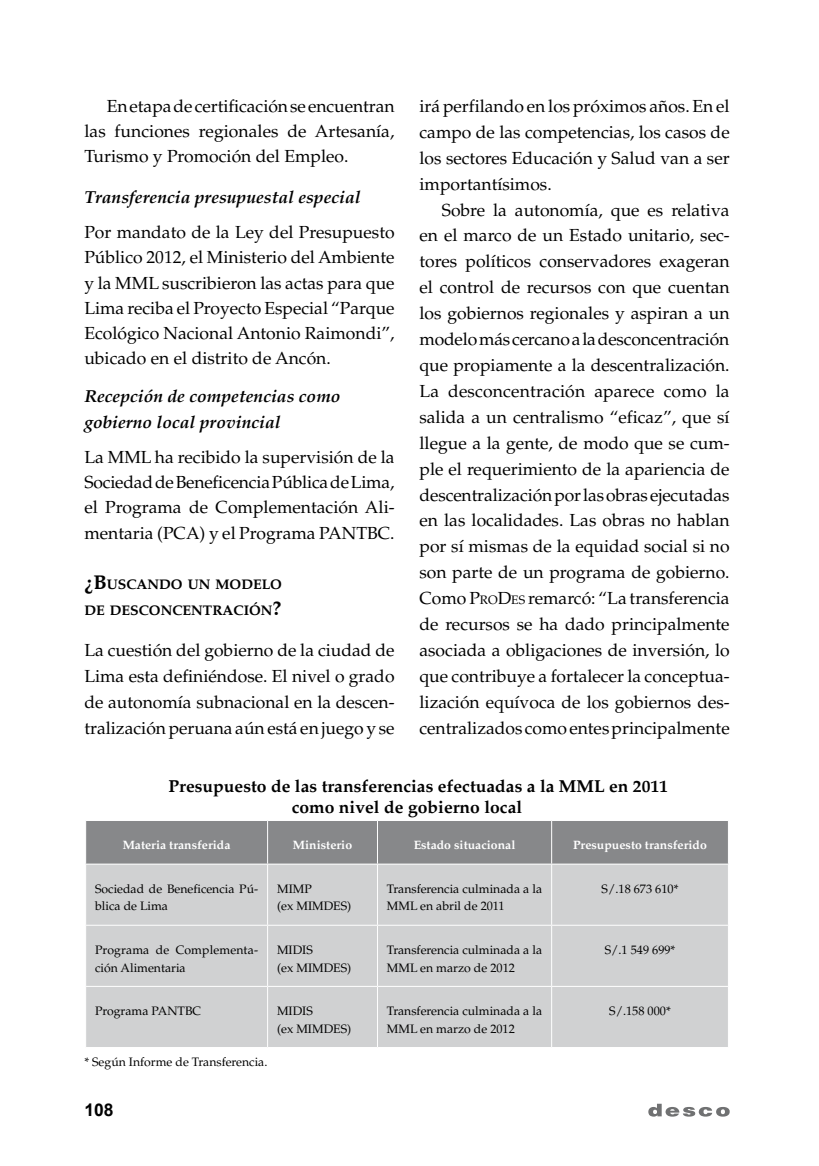
<style>
.page{position:relative;width:819px;height:1166px;background:#fff}
.page>*{position:absolute;margin:0;border:0;box-sizing:border-box;transform-origin:0 0}
.t1{font:17.5px/25.9px "Palatino";color:#000;text-align:justify}
.t2{font:italic 700 17.5px/25.9px "Palatino";color:#000}
.t3{font:700 17.5px/21px "Palatino";color:#000}
.t4{font:700 17.5px "Arial";color:#000}
.t5{font:700 14.17px/25.9px "Palatino";color:#000}
.t6{font:12.25px/17.5px "Palatino";color:#000}
.t7{font:700 12.25px "Palatino";color:#fff}
.s1{font-size:20.12px}
.s2{font-style:inherit}
.s3{font-size:12.25px}
</style>
<div class="page">
<svg style="left:648px;top:1104px;width:81px;height:12px"></svg>
<div style="left:86px;top:821px;width:642px;height:42px;background:#87888a"></div>
<div style="left:86px;top:864px;width:642px;height:183px;background:#d0d1d2"></div>
<hr style="left:267px;top:821px;width:1px;height:42px;background:#fff">
<hr style="left:377px;top:821px;width:1px;height:42px;background:#fff">
<hr style="left:551px;top:821px;width:1px;height:42px;background:#fff">
<hr style="left:267px;top:864px;width:1px;height:61px;background:#fff">
<hr style="left:377px;top:864px;width:1px;height:61px;background:#fff">
<hr style="left:551px;top:864px;width:1px;height:61px;background:#fff">
<hr style="left:85px;top:925px;width:182px;height:1px;background:#fff">
<hr style="left:267px;top:925px;width:110px;height:1px;background:#fff">
<hr style="left:267px;top:925px;width:1px;height:61px;background:#fff">
<hr style="left:377px;top:925px;width:174px;height:1px;background:#fff">
<hr style="left:377px;top:925px;width:1px;height:61px;background:#fff">
<hr style="left:551px;top:925px;width:177px;height:1px;background:#fff">
<hr style="left:551px;top:925px;width:1px;height:61px;background:#fff">
<hr style="left:85px;top:986px;width:182px;height:1px;background:#fff">
<hr style="left:267px;top:986px;width:110px;height:1px;background:#fff">
<hr style="left:267px;top:987px;width:1px;height:60px;background:#fff">
<hr style="left:377px;top:986px;width:174px;height:1px;background:#fff">
<hr style="left:377px;top:987px;width:1px;height:60px;background:#fff">
<hr style="left:551px;top:986px;width:177px;height:1px;background:#fff">
<hr style="left:551px;top:987px;width:1px;height:60px;background:#fff">
<p class="t1" style="left:84px;top:94px;width:312px;line-height:25.2px;text-indent:22px">En etapa de certificación se encuentran las funciones regionales de Artesanía, Turismo y Promoción del Empleo.</p>
<p class="t2" style="left:84px;top:184px;width:278px">Transferencia presupuestal especial</p>
<p class="t1" style="left:84px;top:220px;width:312px;line-height:25.2px">Por mandato de la Ley del Presupuesto Público 2012, el Ministerio del Ambiente y la MML suscribieron las actas para que Lima reciba el Proyecto Especial “Parque Ecológico Nacional Antonio Raimondi”, ubicado en el distrito de Ancón.</p>
<p class="t2" style="left:84px;top:383px;width:258px">Recepción de competencias como gobierno local provincial</p>
<p class="t1" style="left:84px;top:445px;width:312px;line-height:25.2px">La MML ha recibido la supervisión de la Sociedad de Beneficencia Pública de Lima, el Programa de Complementación Ali&shy;mentaria (PCA) y el Programa PANTBC.</p>
<p class="t5" style="left:84px;top:572px;width:199px"><span class="s1">¿B</span>USCANDO UN MODELO<br>DE DESCONCENTRACIÓN<span class="s1">?</span></p>
<p class="t1" style="left:84px;top:637px;width:311px">La cuestión del gobierno de la ciudad de Lima esta definiéndose. El nivel o grado de autonomía subnacional en la descen&shy;tralización peruana aún está en juego y se</p>
<p class="t1" style="left:419px;top:93px;width:312px">irá perfilando en los próximos años. En el campo de las competencias, los casos de los sectores Educación y Salud van a ser importantísimos.</p>
<p class="t1" style="left:419px;top:197px;width:312px;text-indent:22px">Sobre la autonomía, que es relativa en el marco de un Estado unitario, sec&shy;tores políticos conservadores exageran el control de recursos con que cuentan los gobiernos regionales y aspiran a un modelo más cercano a la desconcentración que propiamente a la descentralización.<br>La desconcentración aparece como la salida a un centralismo “eficaz”, que sí llegue a la gente, de modo que se cum&shy;ple el requerimiento de la apariencia de descentralización por las obras ejecutadas en las localidades. Las obras no hablan por sí mismas de la equidad social si no son parte de un programa de gobierno.<br>Como <span class="s2">P</span><span class="s3">RO</span><span class="s2">D</span><span class="s3">ES</span> remarcó: “La transferencia de recursos se ha dado principalmente asociada a obligaciones de inversión, lo que contribuye a fortalecer la conceptua&shy;lización equívoca de los gobiernos des&shy;centralizados como entes principalmente</p>
<p class="t3" style="left:292px;top:776px;width:377px;text-indent:-123px">Presupuesto de las transferencias efectuadas a la MML en 2011 como nivel de gobierno local</p>
<p class="t7" style="left:123px;top:838px;width:109px">Materia transferida</p>
<p class="t7" style="left:293px;top:838px;width:61px">Ministerio</p>
<p class="t7" style="left:413px;top:838px;width:103px">Estado situacional</p>
<p class="t7" style="left:573px;top:838px;width:135px">Presupuesto transferido</p>
<p class="t6" style="left:95px;top:880px;width:164px">Sociedad de Beneficencia Pú&shy;blica de Lima</p>
<p class="t6" style="left:277px;top:880px;width:76px">MIMP<br>(ex MIMDES)</p>
<p class="t6" style="left:387px;top:880px;width:157px">Transferencia culminada a la<br>MML en abril de 2011</p>
<p class="t6" style="left:601px;top:880px;width:78px">S/.18 673 610*</p>
<p class="t6" style="left:95px;top:941px;width:164px">Programa de Complementa&shy;ción Alimentaria</p>
<p class="t6" style="left:277px;top:941px;width:76px">MIDIS<br>(ex MIMDES)</p>
<p class="t6" style="left:387px;top:941px;width:157px">Transferencia culminada a la<br>MML en marzo de 2012</p>
<p class="t6" style="left:604px;top:941px;width:72px">S/.1 549 699*</p>
<p class="t6" style="left:95px;top:1002px;width:108px">Programa PANTBC</p>
<p class="t6" style="left:277px;top:1002px;width:76px">MIDIS<br>(ex MIMDES)</p>
<p class="t6" style="left:387px;top:1002px;width:157px">Transferencia culminada a la<br>MML en marzo de 2012</p>
<p class="t6" style="left:609px;top:1002px;width:63px">S/.158 000*</p>
<p class="t6" style="left:84px;top:1053px;width:184px">* Según Informe de Transferencia.</p>
<p class="t4" style="left:84px;top:1098px;width:31px">108</p>
</div>
